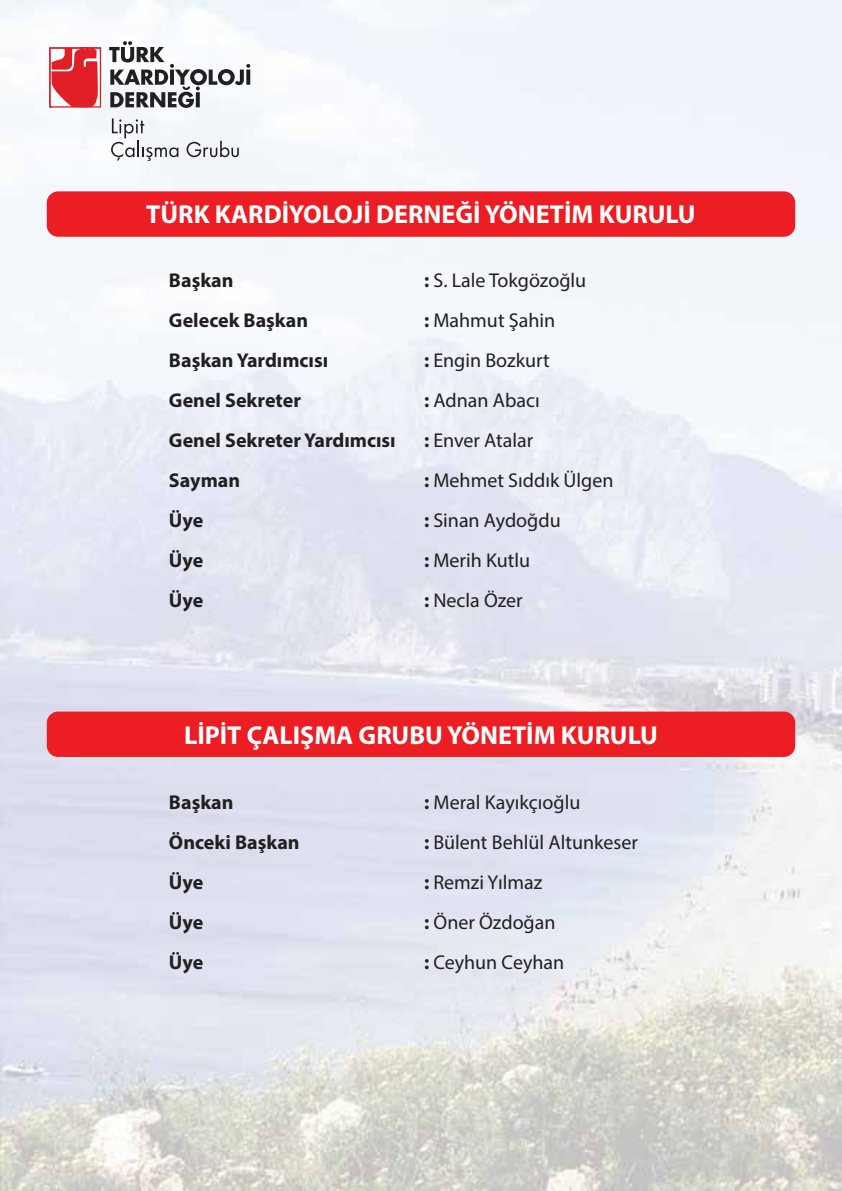
<style>
.page{position:relative;width:842px;height:1191px;background:#fff}
.page>*{position:absolute;margin:0;border:0;box-sizing:border-box;transform-origin:0 0}
.t1{font:700 26px "Myriad Pro";color:#fff}
.t2{font:20px "Myriad Pro";color:#231f20}
.t3{font:700 20px "Myriad Pro";color:#231f20}
.s1{font-weight:700}
</style>
<div class="page">
<img style="left:0;top:0;width:842px;height:1190px">
<svg style="left:109px;top:41px;width:141px;height:67px"></svg>
<div style="left:48px;top:46px;width:54px;height:62px;background:#fff"></div>
<div style="left:52px;top:50px;width:50px;height:58px;background:#fbe3e4"></div>
<svg style="left:49px;top:47px;width:52px;height:61px;background:#e64f55"></svg>
<svg style="left:111px;top:118px;width:67px;height:43px"></svg>
<svg style="left:187px;top:141px;width:52px;height:16px"></svg>
<div style="left:47px;top:191px;width:748px;height:46px;background:#ed1d24;border-radius:11px"></div>
<div style="left:47px;top:711px;width:748px;height:46px;background:#ed1d24;border-radius:11px"></div>
<h1 class="t1" style="left:146px;top:198px;width:551px">TÜRK KARDİYOLOJİ DERNEĞİ YÖNETİM KURULU</h1>
<p class="t3" style="left:169px;top:267px;width:66px">Başkan</p>
<p class="t2" style="left:424px;top:267px;width:164px"><span class="s1">:</span> S. Lale Tokgözoğlu</p>
<p class="t3" style="left:169px;top:307px;width:141px">Gelecek Başkan</p>
<p class="t2" style="left:424px;top:307px;width:133px"><span class="s1">:</span> Mahmut Şahin</p>
<p class="t3" style="left:169px;top:347px;width:161px">Başkan Yardımcısı</p>
<p class="t2" style="left:424px;top:347px;width:127px"><span class="s1">:</span> Engin Bozkurt</p>
<p class="t3" style="left:169px;top:387px;width:134px">Genel Sekreter</p>
<p class="t2" style="left:424px;top:387px;width:117px"><span class="s1">:</span> Adnan Abacı</p>
<p class="t3" style="left:169px;top:427px;width:228px">Genel Sekreter Yardımcısı</p>
<p class="t2" style="left:424px;top:427px;width:111px"><span class="s1">:</span> Enver Atalar</p>
<p class="t3" style="left:169px;top:467px;width:73px">Sayman</p>
<p class="t2" style="left:424px;top:467px;width:191px"><span class="s1">:</span> Mehmet Sıddık Ülgen</p>
<p class="t3" style="left:169px;top:507px;width:36px">Üye</p>
<p class="t2" style="left:424px;top:507px;width:138px"><span class="s1">:</span> Sinan Aydoğdu</p>
<p class="t3" style="left:169px;top:547px;width:36px">Üye</p>
<p class="t2" style="left:424px;top:547px;width:108px"><span class="s1">:</span> Merih Kutlu</p>
<p class="t3" style="left:169px;top:587px;width:36px">Üye</p>
<p class="t2" style="left:424px;top:587px;width:100px"><span class="s1">:</span> Necla Özer</p>
<h1 class="t1" style="left:184px;top:718px;width:475px">LİPİT ÇALIŞMA GRUBU YÖNETİM KURULU</h1>
<p class="t3" style="left:169px;top:789px;width:66px">Başkan</p>
<p class="t2" style="left:424px;top:789px;width:158px"><span class="s1">:</span> Meral Kayıkçıoğlu</p>
<p class="t3" style="left:169px;top:829px;width:132px">Önceki Başkan</p>
<p class="t2" style="left:424px;top:829px;width:215px"><span class="s1">:</span> Bülent Behlül Altunkeser</p>
<p class="t3" style="left:169px;top:869px;width:36px">Üye</p>
<p class="t2" style="left:424px;top:869px;width:120px"><span class="s1">:</span> Remzi Yılmaz</p>
<p class="t3" style="left:169px;top:909px;width:36px">Üye</p>
<p class="t2" style="left:424px;top:909px;width:133px"><span class="s1">:</span> Öner Özdoğan</p>
<p class="t3" style="left:169px;top:949px;width:36px">Üye</p>
<p class="t2" style="left:424px;top:949px;width:142px"><span class="s1">:</span> Ceyhun Ceyhan</p>
</div>
